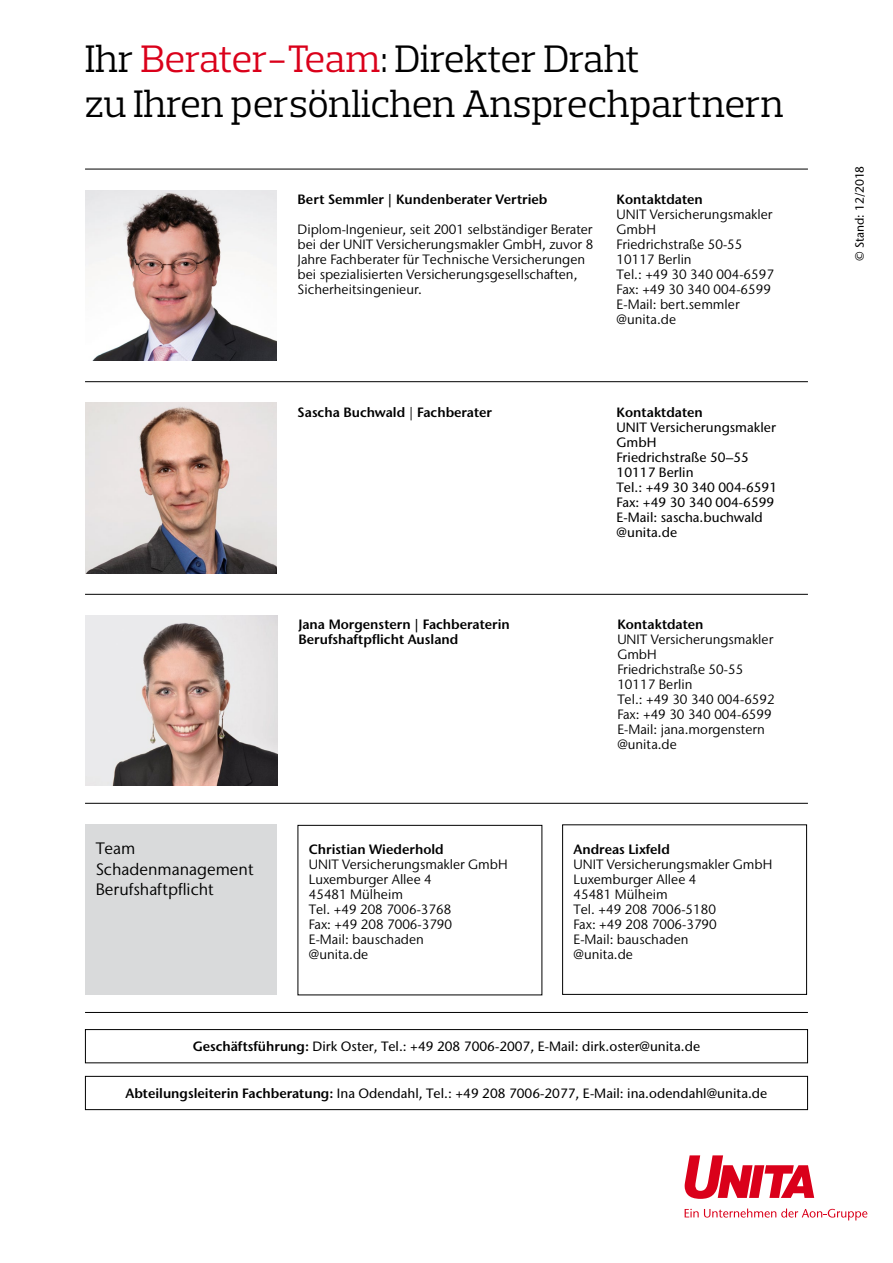
<style>
.page{position:relative;width:893px;height:1263px;background:#fff}
.page>*{position:absolute;margin:0;border:0;box-sizing:border-box;transform-origin:0 0}
.t1{font:39px/45px "Prelo Slab";color:#000}
.t2{font:16.5px/20.9px "Stone Sans IIITC Pro";color:#000}
.t3{font:13.5px/15px "Stone Sans IIITC Pro";color:#000}
.t4{font:500 13.5px/15px "Stone Sans IIITC Pro";color:#000}
.t5{font:600 13.5px/15px "Stone Sans IIITC Pro";color:#000}
.t6{font:500 12px "Stone Sans IIITC Pro";color:#000}
.s1{color:#da001a}
.s2{font-weight:500}
.s3{font-weight:600}
</style>
<div class="page">
<img style="left:85px;top:403px;width:191px;height:170px">
<img style="left:85px;top:190px;width:191px;height:170px">
<hr style="left:85px;top:381px;width:723px;height:1px;background:#000">
<hr style="left:85px;top:594px;width:723px;height:1px;background:#000">
<hr style="left:85px;top:169px;width:723px;height:1px;background:#000">
<svg style="left:685px;top:1155px;width:129px;height:44px"></svg>
<svg style="left:685px;top:1208px;width:182px;height:12px"></svg>
<div style="left:85px;top:1029px;width:723px;height:34px;border:1px solid #000"></div>
<div style="left:85px;top:1076px;width:723px;height:34px;border:1px solid #000"></div>
<div style="left:85px;top:824px;width:191px;height:171px;background:#d9dadb"></div>
<hr style="left:85px;top:803px;width:723px;height:1px;background:#000">
<div style="left:562px;top:824px;width:245px;height:171px;border:1px solid #000"></div>
<hr style="left:85px;top:1012px;width:723px;height:1px;background:#000">
<img style="left:86px;top:615px;width:191px;height:171px">
<h1 class="t1" style="left:85px;top:36px;width:700px">Ihr <span class="s1">Berater-Team</span>: Direkter Draht<br>zu Ihren persönlichen Ansprechpartnern</h1>
<p class="t5" style="left:298px;top:192px;width:251px">Bert Semmler | Kundenberater Vertrieb</p>
<p class="t3" style="left:298px;top:222px;width:297px">Diplom-Ingenieur, seit 2001 selbständiger Berater bei der UNIT Versicherungsmakler GmbH, zuvor 8<br>Jahre Fachberater für Technische Versicherungen bei spezialisierten Versicherungsgesellschaften, Sicherheitsingenieur.</p>
<p class="t5" style="left:617px;top:192px;width:88px">Kontaktdaten</p>
<p class="t3" style="left:617px;top:207px;width:159px">UNIT Versicherungsmakler<br>GmbH<br>Friedrichstraße 50-55<br>10117 Berlin<br>Tel.: +49 30 340 004-6597<br>Fax: +49 30 340 004-6599<br>E-Mail: bert.semmler @unita.de</p>
<p class="t5" style="left:298px;top:404px;width:196px">Sascha Buchwald <span class="s2">|</span> Fachberater</p>
<p class="t5" style="left:617px;top:404px;width:88px">Kontaktdaten</p>
<p class="t4" style="left:617px;top:419px;width:162px">UNIT Versicherungsmakler<br>GmbH<br>Friedrichstraße 50–55<br>10117 Berlin<br>Tel.: +49 30 340 004-6591<br>Fax: +49 30 340 004-6599<br>E-Mail: sascha.buchwald @unita.de</p>
<p class="t5" style="left:298px;top:617px;width:213px">Jana Morgenstern | Fachberaterin<br>Berufshaftpflicht Ausland</p>
<p class="t5" style="left:617px;top:617px;width:88px">Kontaktdaten</p>
<p class="t3" style="left:617px;top:632px;width:159px">UNIT Versicherungsmakler<br>GmbH<br>Friedrichstraße 50-55<br>10117 Berlin<br>Tel.: +49 30 340 004-6592<br>Fax: +49 30 340 004-6599<br>E-Mail: jana.morgenstern @unita.de</p>
<p class="t2" style="left:96px;top:837px;width:159px">Team<br>Schadenmanagement<br>Berufshaftpflicht</p>
<p class="t5" style="left:573px;top:841px;width:98px">Andreas Lixfeld</p>
<p class="t5" style="left:309px;top:842px;width:136px">Christian Wiederhold</p>
<p class="t3" style="left:309px;top:857px;width:200px">UNIT Versicherungsmakler GmbH<br>Luxemburger Allee 4<br>45481 Mülheim<br>Tel. +49 208 7006-3768<br>Fax: +49 208 7006-3790<br>E-Mail: bauschaden<br>@unita.de</p>
<p class="t3" style="left:573px;top:856px;width:200px">UNIT Versicherungsmakler GmbH<br>Luxemburger Allee 4<br>45481 Mülheim<br>Tel. +49 208 7006-5180<br>Fax: +49 208 7006-3790<br>E-Mail: bauschaden<br>@unita.de</p>
<p class="t4" style="left:193px;top:1039px;width:509px"><span class="s3">Geschäftsführung:</span> Dirk Oster, Tel.: +49 208 7006-2007, E-Mail: dirk.oster@unita.de</p>
<p class="t4" style="left:126px;top:1085px;width:643px"><span class="s3">Abteilungsleiterin Fachberatung:</span> Ina Odendahl, Tel.: +49 208 7006-2077, E-Mail: ina.odendahl@unita.de</p>
<p class="t6" style="left:852px;top:261px;width:97px;rotate:-90deg">© Stand: 12/2018</p>
</div>
